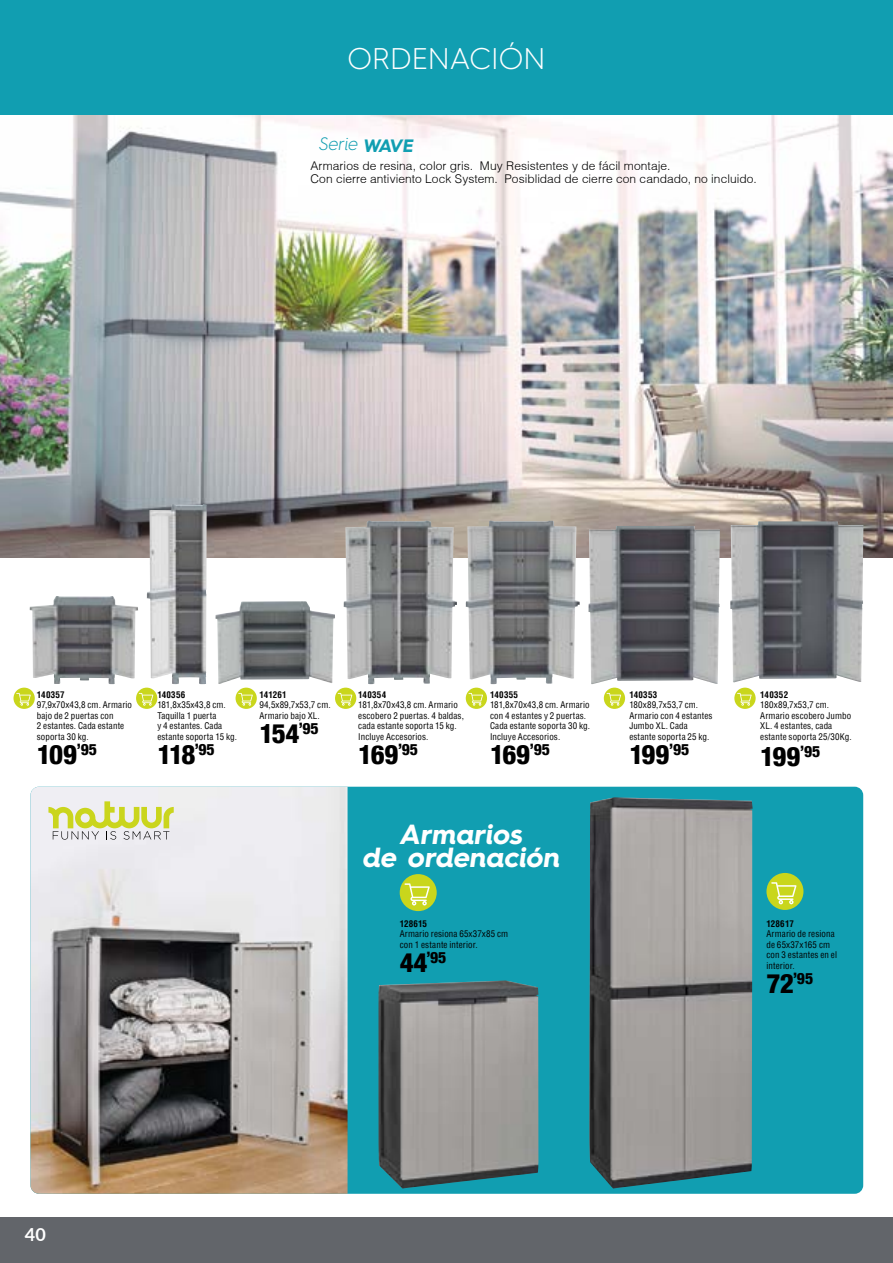
<style>
.page{position:relative;width:893px;height:1263px;background:#fff}
.page>*{position:absolute;margin:0;border:0;box-sizing:border-box;transform-origin:0 0}
.t1{font:300 30px "Hurme Geometric Sans 4";color:#fff}
.t2{font:700 27.75px/23.1px "Hurme Geometric Sans 4";color:#fff;text-align:center}
.t3{font:800 condensed 27px "Helvetica 87";letter-spacing:-.06em;color:#000}
.t4{font:300 18px "Hurme Geometric Sans 4";color:#119eb1}
.t5{font:700 18px "Lato";color:#fff}
.t6{font:800 condensed 15.75px "Helvetica 87";color:#000}
.t7{font:300 12px/12.8px "Helvetica";letter-spacing:.005em;color:#000}
.t8{font:condensed 9px/10.5px "Helvetica";letter-spacing:.015em;color:#000}
.t9{font:700 condensed 9px "Helvetica";letter-spacing:.025em;color:#000}
.s1{font-weight:700}
.s2{font-size:27px}
</style>
<div class="page">
<img style="left:0;top:115px;width:892px;height:442px">
<div style="left:0;top:1217px;width:893px;height:46px;background:#62656a"></div>
<div style="left:31px;top:787px;width:832px;height:407px;background:#119eb1;border-radius:9px"></div>
<img style="left:31px;top:787px;width:317px;height:407px">
<div style="left:0;top:0;width:893px;height:115px;background:#119eb1"></div>
<svg style="left:48px;top:801px;width:126px;height:39px;background:#dcdea9"></svg>
<img style="left:378px;top:980px;width:160px;height:208px">
<img style="left:589px;top:797px;width:164px;height:391px">
<img style="left:730px;top:521px;width:133px;height:161px">
<img style="left:466px;top:521px;width:114px;height:163px">
<img style="left:30px;top:596px;width:108px;height:88px">
<img style="left:215px;top:601px;width:120px;height:83px">
<img style="left:588px;top:526px;width:132px;height:158px">
<img style="left:344px;top:521px;width:113px;height:163px">
<img style="left:147px;top:504px;width:60px;height:180px">
<div style="left:400px;top:874px;width:37px;height:37px;background:#c9d61c;border-radius:50%"></div>
<svg style="left:405px;top:883px;width:25px;height:22px"></svg>
<div style="left:766px;top:873px;width:37px;height:37px;background:#c9d61c;border-radius:50%"></div>
<svg style="left:771px;top:882px;width:25px;height:22px"></svg>
<div style="left:734px;top:688px;width:22px;height:21px;background:#c9d61c;border-radius:50%"></div>
<svg style="left:737px;top:693px;width:15px;height:13px"></svg>
<div style="left:604px;top:688px;width:21px;height:21px;background:#c9d61c;border-radius:50%"></div>
<svg style="left:607px;top:693px;width:14px;height:13px"></svg>
<div style="left:335px;top:688px;width:21px;height:21px;background:#c9d61c;border-radius:50%"></div>
<svg style="left:338px;top:693px;width:14px;height:13px"></svg>
<div style="left:136px;top:688px;width:21px;height:21px;background:#c9d61c;border-radius:50%"></div>
<svg style="left:139px;top:693px;width:14px;height:13px"></svg>
<div style="left:236px;top:688px;width:21px;height:21px;background:#c9d61c;border-radius:50%"></div>
<svg style="left:238px;top:693px;width:15px;height:13px"></svg>
<div style="left:14px;top:688px;width:21px;height:21px;background:#c9d61c;border-radius:50%"></div>
<svg style="left:16px;top:693px;width:15px;height:13px"></svg>
<div style="left:466px;top:688px;width:21px;height:21px;background:#c9d61c;border-radius:50%"></div>
<svg style="left:469px;top:693px;width:14px;height:13px"></svg>
<h1 class="t1" style="left:348px;top:38px;width:199px">ORDENACIÓN</h1>
<h3 class="t4" style="left:318px;top:131px;width:100px">Serie <span class="s1">WAVE</span></h3>
<h3 class="t7" style="left:310px;top:159px;width:448px">Armarios de resina, color gris. Muy Resistentes y de fácil montaje.<br>Con cierre antiviento Lock System. Posiblidad de cierre con candado, no incluido.</h3>
<p class="t9" style="left:37px;top:688px;width:29px">140357</p>
<p class="t8" style="left:37px;top:700px;width:97px">97,9x70x43,8 cm. Armario bajo de 2 puertas con<br>2 estantes. Cada estante soporta 30 kg.</p>
<h3 class="t3" style="left:37px;top:737px;width:62px">109<sup>’95</sup></h3>
<p class="t9" style="left:157px;top:688px;width:29px">140356</p>
<p class="t8" style="left:157px;top:700px;width:81px">181,8x35x43,8 cm.<br>Taquilla 1 puerta<br>y 4 estantes. Cada estante soporta 15 kg.</p>
<h3 class="t3" style="left:157px;top:737px;width:59px">118<sup>’95</sup></h3>
<p class="t9" style="left:259px;top:688px;width:29px">141261</p>
<p class="t8" style="left:259px;top:700px;width:73px">94,5x89,7x53,7 cm.<br>Armario bajo XL.</p>
<h3 class="t3" style="left:259px;top:716px;width:61px">154<sup>’95</sup></h3>
<p class="t9" style="left:358px;top:688px;width:30px">140354</p>
<p class="t8" style="left:358px;top:700px;width:107px">181,8x70x43,8 cm. Armario escobero 2 puertas. 4 baldas, cada estante soporta 15 kg.<br>Incluye Accesorios.</p>
<h3 class="t3" style="left:358px;top:737px;width:61px">169<sup>’95</sup></h3>
<p class="t9" style="left:490px;top:688px;width:29px">140355</p>
<p class="t8" style="left:490px;top:700px;width:101px">181,8x70x43,8 cm. Armario con 4 estantes y 2 puertas.<br>Cada estante soporta 30 kg.<br>Incluye Accesorios.</p>
<h3 class="t3" style="left:490px;top:737px;width:61px">169<sup>’95</sup></h3>
<h2 class="t2" style="left:362px;top:822px;width:204px">Armarios<br>de ordenación</h2>
<p class="t9" style="left:400px;top:917px;width:29px">128615</p>
<p class="t8" style="left:400px;top:928px;width:110px">Armario resiona 65x37x85 cm con 1 estante interior.</p>
<h3 class="t6" style="left:400px;top:947px;width:48px"><span class="s2">44</span>’95</h3>
<p class="t9" style="left:629px;top:688px;width:30px">140353</p>
<p class="t8" style="left:629px;top:700px;width:85px">180x89,7x53,7 cm.<br>Armario con 4 estantes<br>Jumbo XL. Cada estante soporta 25 kg.</p>
<h3 class="t3" style="left:629px;top:737px;width:62px">199<sup>’95</sup></h3>
<p class="t9" style="left:760px;top:688px;width:29px">140352</p>
<p class="t8" style="left:760px;top:700px;width:93px">180x89,7x53,7 cm.<br>Armario escobero Jumbo<br>XL. 4 estantes, cada estante soporta 25/30Kg.</p>
<h3 class="t3" style="left:760px;top:739px;width:62px">199<sup>’95</sup></h3>
<p class="t9" style="left:766px;top:917px;width:29px">128617</p>
<p class="t8" style="left:766px;top:928px;width:72px">Armario de resiona de 65x37x165 cm con 3 estantes en el interior.</p>
<h3 class="t6" style="left:766px;top:968px;width:48px"><span class="s2">72</span>’95</h3>
<h3 class="t5" style="left:25px;top:1221px;width:23px">40</h3>
</div>
